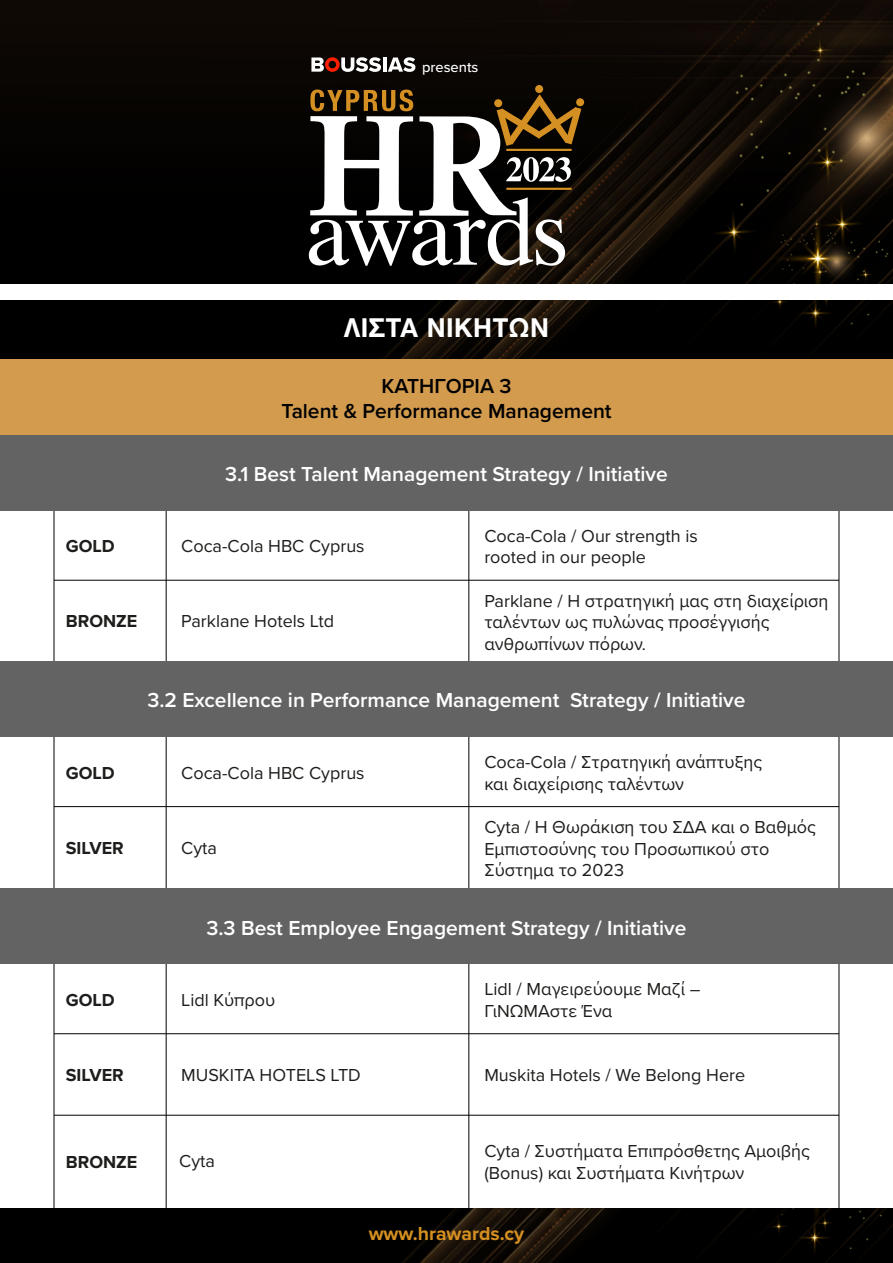
<style>
.page{position:relative;width:893px;height:1263px;background:#fff}
.page>*{position:absolute;margin:0;border:0;box-sizing:border-box;transform-origin:0 0}
.t1{font:700 27.9px "CF Helvetica";letter-spacing:.02em;color:#fff}
.t2{font:600 21px "Proxima Nova";color:#fff}
.t3{font:600 21px/25.2px "Proxima Nova";color:#000;text-align:center}
.t4{font:700 19.5px "Proxima Nova";color:#d59021}
.t5{font:18px/21.6px "Proxima Nova";color:#1d1d1b}
.t6{font:700 18px "Proxima Nova";color:#1d1d1b}
.t7{font:500 14.7px "Proxima Nova";color:#fff}
</style>
<div class="page">
<img style="left:0;top:1209px;width:893px;height:54px">
<img style="left:0;top:0;width:893px;height:359px">
<div style="left:535px;top:85px;width:8px;height:8px;background:#d59023;border-radius:50%"></div>
<div style="left:576px;top:98px;width:8px;height:8px;background:#d59023;border-radius:50%"></div>
<svg style="left:309px;top:90px;width:272px;height:176px"></svg>
<div style="left:0;top:285px;width:893px;height:15px;background:#fff"></div>
<hr style="left:383px;top:58px;width:4px;height:14px;background:#fff">
<svg style="left:388px;top:57px;width:27px;height:15px"></svg>
<svg style="left:311px;top:57px;width:70px;height:15px"></svg>
<hr style="left:468px;top:498px;width:1px;height:711px;background:#000">
<hr style="left:166px;top:489px;width:1px;height:720px;background:#000">
<hr style="left:839px;top:476px;width:1px;height:779px;background:#000">
<hr style="left:54px;top:483px;width:1px;height:780px;background:#000">
<div style="left:0;top:888px;width:893px;height:76px;background:#646363"></div>
<hr style="left:54px;top:1033px;width:785px;height:1px;background:#000">
<hr style="left:54px;top:1115px;width:785px;height:1px;background:#000">
<div style="left:0;top:359px;width:893px;height:76px;background:#d39b4e"></div>
<div style="left:0;top:435px;width:893px;height:75px;background:#646363"></div>
<hr style="left:54px;top:580px;width:785px;height:1px;background:#000">
<div style="left:0;top:661px;width:893px;height:76px;background:#646363"></div>
<hr style="left:54px;top:806px;width:785px;height:1px;background:#000">
<p class="t7" style="left:422px;top:56px;width:58px">presents</p>
<h1 class="t1" style="left:344px;top:313px;width:206px">ΛΙΣΤΑ ΝΙΚΗΤΩΝ</h1>
<p class="t3" style="left:281px;top:373px;width:332px">ΚΑΤΗΓΟΡΙΑ 3<br>Talent &amp; Performance Management</p>
<p class="t2" style="left:225px;top:458px;width:444px">3.1 Best Talent Management Strategy / Initiative</p>
<p class="t6" style="left:66px;top:533px;width:51px">GOLD</p>
<p class="t5" style="left:181px;top:535px;width:185px">Coca-Cola HBC Cyprus</p>
<p class="t5" style="left:484px;top:524px;width:215px">Coca-Cola / Our strength is rooted in our people</p>
<p class="t5" style="left:484px;top:589px;width:346px">Parklane / Η στρατηγική μας στη διαχείριση ταλέντων ως πυλώνας προσέγγισής ανθρωπίνων πόρων.</p>
<p class="t2" style="left:147px;top:685px;width:600px">3.2 Excellence in Performance Management Strategy / Initiative</p>
<p class="t6" style="left:66px;top:608px;width:73px">BRONZE</p>
<p class="t5" style="left:181px;top:610px;width:154px">Parklane Hotels Ltd</p>
<p class="t6" style="left:66px;top:759px;width:51px">GOLD</p>
<p class="t5" style="left:181px;top:761px;width:185px">Coca-Cola HBC Cyprus</p>
<p class="t6" style="left:66px;top:834px;width:59px">SILVER</p>
<p class="t5" style="left:181px;top:836px;width:37px">Cyta</p>
<p class="t5" style="left:484px;top:750px;width:279px">Coca-Cola / Στρατηγική ανάπτυξης και διαχείρισης ταλέντων</p>
<p class="t5" style="left:484px;top:816px;width:333px">Cyta / Η Θωράκιση του ΣΔΑ και ο Βαθμός<br>Εμπιστοσύνης του Προσωπικού στο<br>Σύστημα το 2023</p>
<p class="t2" style="left:206px;top:912px;width:482px">3.3 Βest Employee Engagement Strategy / Initiative</p>
<p class="t6" style="left:66px;top:986px;width:51px">GOLD</p>
<p class="t5" style="left:181px;top:988px;width:96px">Lidl Κύπρου</p>
<p class="t5" style="left:484px;top:978px;width:217px">Lidl / Μαγειρεύουμε Μαζί –<br>ΓιΝΩΜΑστε Ένα</p>
<p class="t6" style="left:66px;top:1061px;width:59px">SILVER</p>
<p class="t5" style="left:181px;top:1063px;width:181px">MUSKITA HOTELS LTD</p>
<p class="t5" style="left:484px;top:1063px;width:262px">Muskita Hotels / We Belong Here</p>
<p class="t6" style="left:66px;top:1148px;width:73px">BRONZE</p>
<p class="t5" style="left:179px;top:1149px;width:37px">Cyta</p>
<p class="t5" style="left:484px;top:1139px;width:327px">Cyta / Συστήματα Επιπρόσθετης Αμοιβής (Bonus) και Συστήματα Κινήτρων</p>
<p class="t4" style="left:369px;top:1219px;width:157px">www.hrawards.cy</p>
</div>
